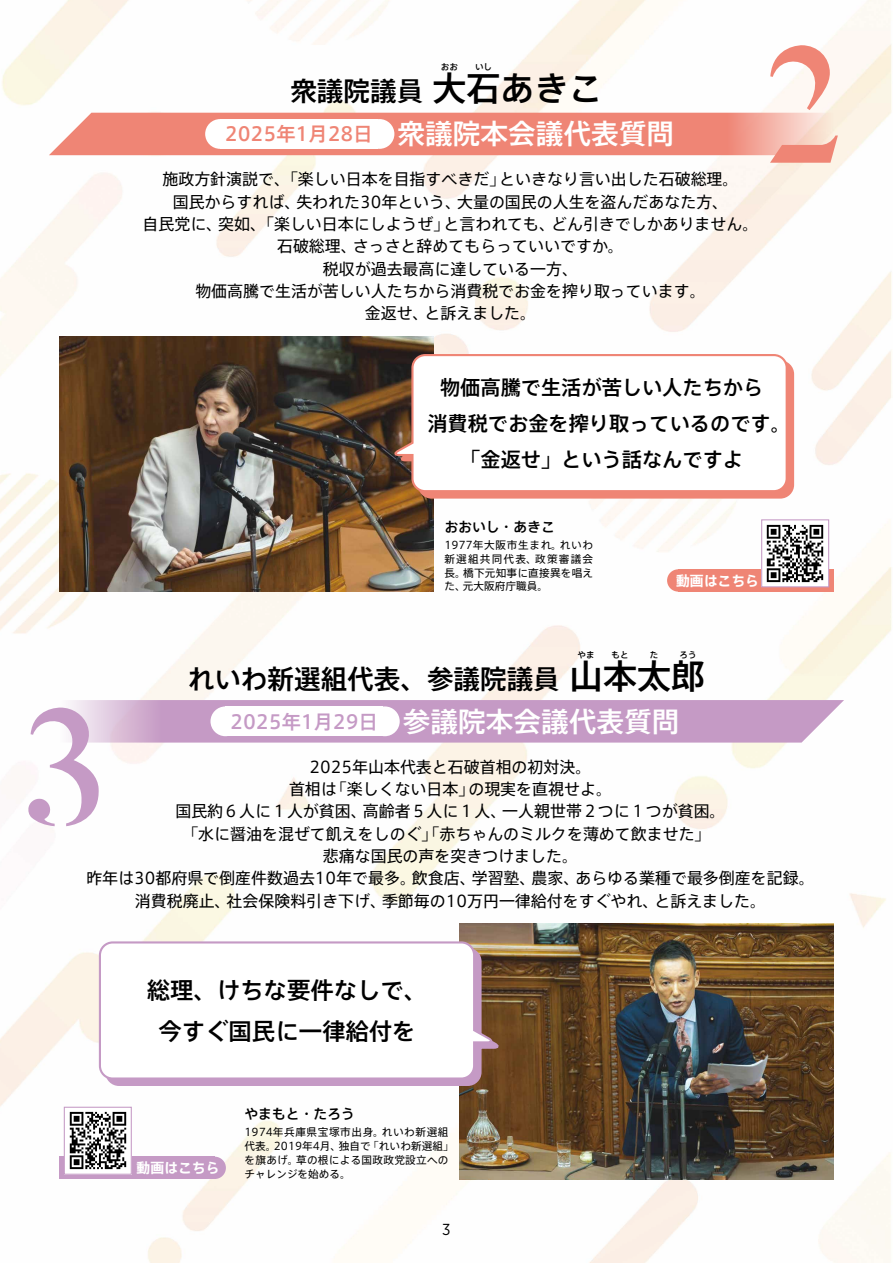
<style>
.page{position:relative;width:893px;height:1263px;background:#fff}
.page>*{position:absolute;margin:0;border:0;box-sizing:border-box;transform-origin:0 0}
.t1{font:500 164.7px "Butler Stencil";color:#ef8575}
.t2{font:500 164.7px "Butler Stencil";color:#c59ac5}
.t3{font:500 34.05px "Axis Std";color:#000}
.t4{font:500 27.6px "Axis Std";color:#fff}
.t5{font:500 26.55px "Axis Std";color:#000}
.t6{font:500 23.4px/40.3px "Axis Std";color:#000;text-align:center}
.t7{font:500 20.25px "Axis Std";color:#000}
.t8{font:500 19.2px "Axis Std";color:#ef8575}
.t9{font:500 19.2px "Axis Std";color:#c59ac5}
.t10{font:15.9px/22.4px "Axis Std";color:#000}
.t11{font:15.9px "Gotham Narrow";color:#000}
.t12{font:500 13.8px "Axis Std";color:#000}
.t13{font:700 13.8px "Axis Std";color:#fff}
.t14{font:10.65px/13.8px "Axis Std";letter-spacing:.025em;color:#000}
.t15{font:10.65px/13.8px "Axis Std";color:#000}
.t16{font:10.65px "Axis Std";letter-spacing:.115em;color:#000}
.t17{font:10.65px "Axis Std";letter-spacing:.065em;color:#000}
.t18{font:500 8.55px "Axis Std";color:#000}
</style>
<div class="page">
<img style="left:0;top:0;width:892px;height:1263px">
<img style="left:60px;top:336px;width:374px;height:256px">
<img style="left:459px;top:924px;width:374px;height:255px">
<svg style="left:49px;top:113px;width:784px;height:42px;background:#f09182"></svg>
<div style="left:205px;top:119px;width:30px;height:30px;background:#fff;border-radius:50%"></div>
<div style="left:365px;top:119px;width:29px;height:30px;background:#fff;border-radius:50%"></div>
<div style="left:220px;top:119px;width:157px;height:30px;background:#fff"></div>
<div style="left:678px;top:569px;width:155px;height:23px;background:#ef8575"></div>
<div style="left:667px;top:569px;width:22px;height:23px;background:#ef8575;border-radius:50%"></div>
<img style="left:763px;top:521px;width:64px;height:64px">
<div style="left:761px;top:519px;width:68px;height:68px;border:1px solid #c59ac5"></div>
<div style="left:60px;top:1157px;width:155px;height:22px;background:#c59ac5"></div>
<div style="left:204px;top:1157px;width:22px;height:22px;background:#c59ac5;border-radius:50%"></div>
<img style="left:66px;top:1109px;width:64px;height:64px">
<div style="left:64px;top:1107px;width:68px;height:68px;border:1px solid #c59ac5"></div>
<svg style="left:398px;top:359px;width:397px;height:141px;background:#ed9a8a"></svg>
<svg style="left:391px;top:353px;width:398px;height:140px"></svg>
<svg style="left:104px;top:947px;width:398px;height:140px;background:#af8b97"></svg>
<svg style="left:98px;top:940px;width:397px;height:141px"></svg>
<svg style="left:60px;top:700px;width:784px;height:42px;background:#cba4cb"></svg>
<div style="left:210px;top:706px;width:30px;height:30px;background:#fff;border-radius:50%"></div>
<div style="left:370px;top:706px;width:30px;height:30px;background:#fff;border-radius:50%"></div>
<div style="left:225px;top:706px;width:158px;height:30px;background:#fff"></div>
<h3 class="t5" style="left:290px;top:71px;width:134px">衆議院議員</h3>
<p class="t18" style="left:441px;top:61px;width:19px">おお</p>
<p class="t18" style="left:475px;top:61px;width:19px">いし</p>
<h2 class="t3" style="left:432px;top:63px;width:172px">大石あきこ</h2>
<p class="t8" style="left:225px;top:119px;width:149px">2025年1月28日</p>
<h3 class="t4" style="left:398px;top:113px;width:278px">衆議院本会議代表質問</h3>
<p class="t10" style="left:457px;top:167px;width:273px;text-indent:-295px">施政方針演説で、「楽しい日本を目指すべきだ」<br>大量の国民の人生を盗んだあなた方、</p>
<p class="t10" style="left:499px;top:167px;width:241px">といきなり言い出した石破総理。</p>
<p class="t10" style="left:173px;top:189px;width:129px">国民からすれば、</p>
<p class="t10" style="left:296px;top:189px;width:166px">失われた30年という、</p>
<p class="t10" style="left:218px;top:212px;width:233px">突如、「楽しい日本にしようぜ」</p>
<p class="t10" style="left:143px;top:212px;width:81px">自民党に、</p>
<p class="t10" style="left:443px;top:212px;width:113px">と言われても、</p>
<p class="t10" style="left:551px;top:212px;width:209px">どん引きでしかありません。</p>
<p class="t10" style="left:277px;top:234px;width:81px">石破総理、</p>
<p class="t10" style="left:323px;top:256px;width:257px">税収が過去最高に達している一方、</p>
<p class="t10" style="left:195px;top:279px;width:512px">物価高騰で生活が苦しい人たちから消費税でお金を搾り取っています。</p>
<p class="t10" style="left:425px;top:301px;width:113px">と訴えました。</p>
<p class="t10" style="left:353px;top:234px;width:273px">さっさと辞めてもらっていいですか。</p>
<p class="t10" style="left:365px;top:301px;width:65px">金返せ、</p>
<h1 class="t1" style="left:764px;top:1px;width:82px">2</h1>
<p class="t7" style="left:440px;top:372px;width:325px">物価高騰で生活が苦しい人たちから</p>
<p class="t7" style="left:427px;top:408px;width:365px">消費税でお金を搾り取っているのです。</p>
<p class="t7" style="left:460px;top:444px;width:284px">「金返せ」という話なんですよ</p>
<p class="t12" style="left:444px;top:516px;width:112px">おおいし・あきこ</p>
<p class="t17" style="left:444px;top:537px;width:119px">1977年大阪市生まれ。</p>
<p class="t16" style="left:444px;top:551px;width:150px">新選組共同代表、政策審議会</p>
<p class="t14" style="left:463px;top:565px;width:132px">橋下元知事に直接異を唱え</p>
<p class="t14" style="left:560px;top:537px;width:35px">れいわ</p>
<p class="t15" style="left:463px;top:565px;width:87px;text-indent:-19px">長。<br>元大阪府庁職員。</p>
<p class="t14" style="left:444px;top:579px;width:23px">た、</p>
<p class="t13" style="left:676px;top:570px;width:84px">動画はこちら</p>
<h3 class="t5" style="left:188px;top:658px;width:374px">れいわ新選組代表、参議院議員</h3>
<p class="t18" style="left:578px;top:648px;width:19px">やま</p>
<p class="t18" style="left:612px;top:648px;width:19px">もと</p>
<p class="t18" style="left:650px;top:648px;width:10px">た</p>
<p class="t18" style="left:680px;top:648px;width:19px">ろう</p>
<h2 class="t3" style="left:569px;top:650px;width:138px">山本太郎</h2>
<h1 class="t2" style="left:22px;top:663px;width:86px">3</h1>
<h3 class="t4" style="left:403px;top:700px;width:278px">参議院本会議代表質問</h3>
<p class="t9" style="left:230px;top:707px;width:149px">2025年1月29日</p>
<p class="t10" style="left:468px;top:754px;width:145px;text-indent:-159px">2025年山本代表と石破首相の初対決。<br>の現実を直視せよ。</p>
<p class="t10" style="left:331px;top:777px;width:145px">「楽しくない日本」</p>
<p class="t10" style="left:289px;top:777px;width:49px">首相は</p>
<p class="t10" style="left:175px;top:799px;width:193px">国民約６人に１人が貧困、</p>
<p class="t10" style="left:182px;top:821px;width:530px">「水に醤油を混ぜて飢えをしのぐ」「赤ちゃんのミルクを薄めて飲ませた「</p>
<p class="t10" style="left:323px;top:844px;width:257px">悲痛な国民の声を突きつけました。</p>
<p class="t10" style="left:575px;top:866px;width:241px">あらゆる業種で最多倒産を記録。</p>
<p class="t10" style="left:502px;top:799px;width:225px">一人親世帯２つに１つが貧困。</p>
<p class="t10" style="left:363px;top:799px;width:145px">高齢者５人に１人、</p>
<p class="t10" style="left:86px;top:866px;width:331px">昨年は30都府県で倒産件数過去10年で最多。</p>
<p class="t10" style="left:412px;top:866px;width:65px">飲食店、</p>
<p class="t10" style="left:472px;top:866px;width:65px">学習塾、</p>
<p class="t10" style="left:532px;top:866px;width:49px">農家、</p>
<p class="t10" style="left:227px;top:888px;width:161px">社会保険料引き下げ、</p>
<p class="t10" style="left:382px;top:888px;width:278px">季節毎の10万円一律給付をすぐやれ、</p>
<p class="t10" style="left:135px;top:888px;width:97px">消費税廃止、</p>
<p class="t10" style="left:654px;top:888px;width:113px">と訴えました。</p>
<h3 class="t6" style="left:147px;top:968px;width:282px">総理、けちな要件なしで、今すぐ国民に一律給付を</h3>
<p class="t12" style="left:244px;top:1104px;width:112px">やまもと・たろう</p>
<p class="t13" style="left:137px;top:1157px;width:84px">動画はこちら</p>
<p class="t14" style="left:368px;top:1125px;width:87px;text-indent:-124px">1974年兵庫県宝塚市出身。<br>「れいわ新選組「</p>
<p class="t14" style="left:382px;top:1125px;width:68px">れいわ新選組</p>
<p class="t14" style="left:339px;top:1138px;width:34px">独自で</p>
<p class="t14" style="left:244px;top:1138px;width:33px">代表。</p>
<p class="t15" style="left:274px;top:1138px;width:69px">2019年4月、</p>
<p class="t15" style="left:244px;top:1152px;width:108px">を旗あげ。<br>チャレンジを始める。</p>
<p class="t14" style="left:296px;top:1152px;width:154px">草の根による国政政党設立への</p>
<p class="t11" style="left:442px;top:1219px;width:10px">3</p>
</div>
